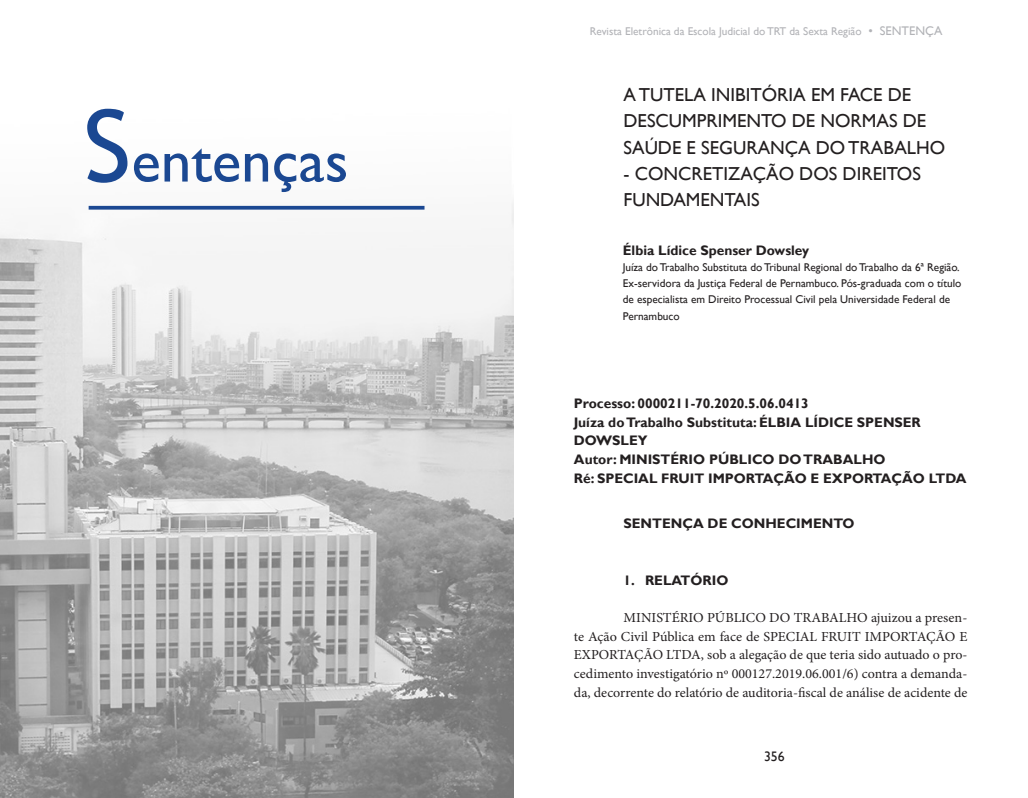
<style>
.page{position:relative;width:1028px;height:798px;background:#fff}
.page>*{position:absolute;margin:0;border:0;box-sizing:border-box;transform-origin:0 0}
.t1{font:61.25px "Gill Sans";color:#1b4892}
.doutrina_título_artigo{font:18.75px/26.2px "Gill Sans";color:#231f20}
.doutrina_corpo_de_txt{font:13.75px/18.8px "Minion Pro";color:#231f20;text-align:justify}
.Sentença_subtítulo{font:700 13.75px/18.8px "Gill Sans";color:#231f20}
.doutrina_autor_titulo{font:700 13.75px "Gill Sans";color:#231f20}
.doutrina_subtítulo{font:700 13.75px "Gill Sans";color:#231f20}
.t2{font:13.75px "Gill Sans";color:#231f20}
.doutrina_autor{font:11.25px/16.2px "Gill Sans";color:#231f20}
.t3{font:11.25px "Gill Sans";color:#b2b3b7}
.s1{font-family:"Trebuchet MS";font-size:100px}
.s2{font-size:12.5px}
</style>
<div class="page">
<img style="left:0;top:202px;width:514px;height:595px">
<hr style="left:89px;top:206px;width:335px;height:3px;background:#1b4892">
<p class="t1" style="left:83px;top:125px;width:266px"><span class="s1">S</span>entenças</p>
<p class="t3" style="left:589px;top:25px;width:354px">Revista Eletrônica da Escola Judicial do TRT da Sexta Região <span class="s2">• SENTENÇA</span></p>
<p class="doutrina_título_artigo" style="left:623px;top:81px;width:323px">A TUTELA INIBITÓRIA EM FACE DE<br>DESCUMPRIMENTO DE NORMAS DE<br>SAÚDE E SEGURANÇA DO TRABALHO</p>
<p class="doutrina_título_artigo" style="left:623px;top:160px;width:299px">- CONCRETIZAÇÃO DOS DIREITOS<br>FUNDAMENTAIS</p>
<p class="doutrina_autor_titulo" style="left:623px;top:242px;width:188px">Élbia Lídice Spenser Dowsley</p>
<p class="doutrina_autor" style="left:623px;top:259px;width:340px">Juíza do Trabalho Substituta do Tribunal Regional do Trabalho da 6ª Região.<br>Ex-servidora da Justiça Federal de Pernambuco. Pós-graduada com o título de especialista em Direito Processual Civil pela Universidade Federal de Pernambuco</p>
<p class="Sentença_subtítulo" style="left:574px;top:393px;width:236px">Processo: 0000211-70.2020.5.06.0413</p>
<p class="Sentença_subtítulo" style="left:574px;top:412px;width:348px">Juíza do Trabalho Substituta: ÉLBIA LÍDICE SPENSER<br>DOWSLEY</p>
<p class="Sentença_subtítulo" style="left:574px;top:450px;width:313px">Autor: MINISTÉRIO PÚBLICO DO TRABALHO</p>
<p class="Sentença_subtítulo" style="left:574px;top:468px;width:394px">Ré: SPECIAL FRUIT IMPORTAÇÃO E EXPORTAÇÃO LTDA</p>
<p class="Sentença_subtítulo" style="left:623px;top:513px;width:232px">SENTENÇA DE CONHECIMENTO</p>
<p class="doutrina_subtítulo" style="left:623px;top:572px;width:106px">1. RELATÓRIO</p>
<p class="doutrina_corpo_de_txt" style="left:574px;top:608px;width:395px;text-indent:50px">MINISTÉRIO PÚBLICO DO TRABALHO ajuizou a presen&shy;te Ação Civil Pública em face de SPECIAL FRUIT IMPORTAÇÃO E EXPORTAÇÃO LTDA, sob a alegação de que teria sido autuado o pro&shy;cedimento investigatório nº 000127.2019.06.001/6) contra a demanda&shy;da, decorrente do relatório de auditoria-fiscal de análise de acidente de</p>
<p class="t2" style="left:764px;top:747px;width:22px">356</p>
</div>
